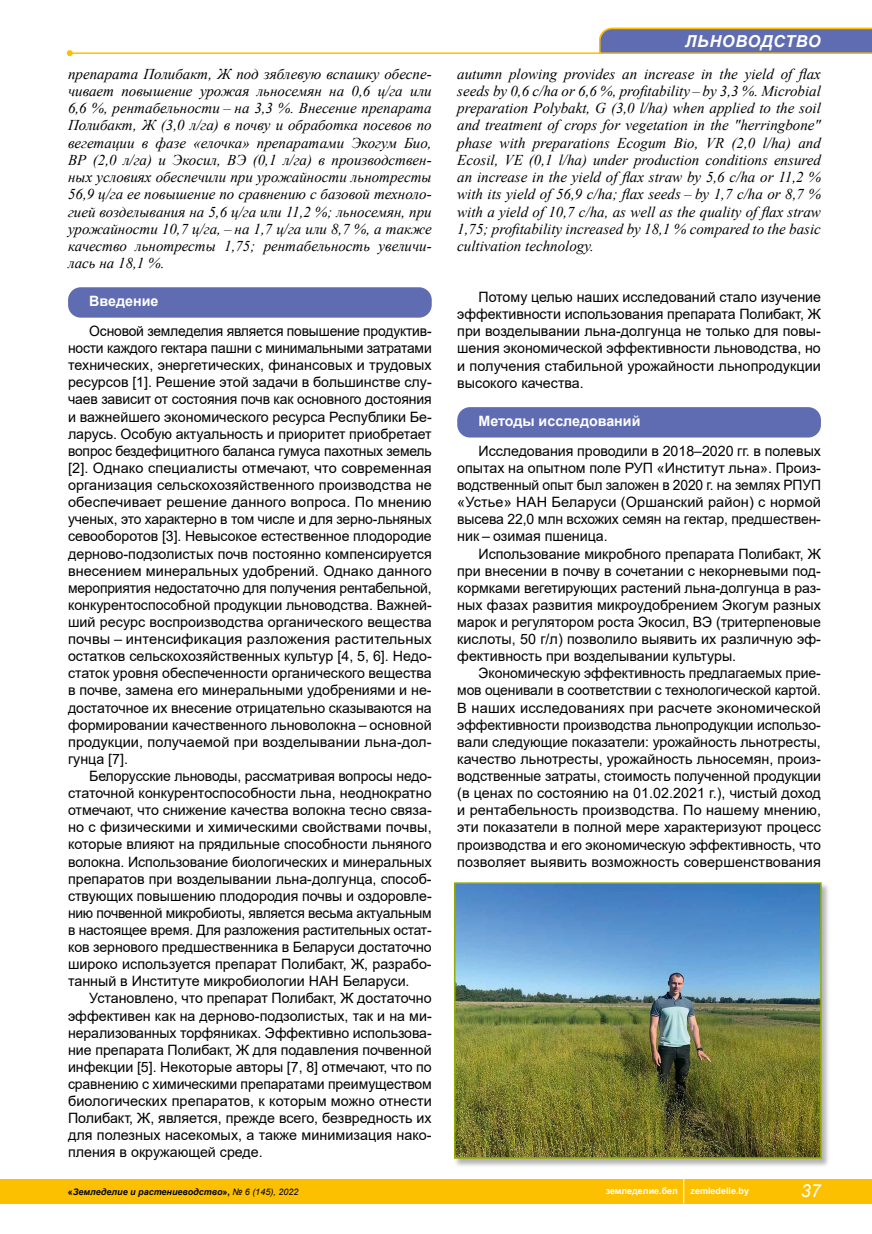
<style>
.page{position:relative;width:872px;height:1234px;background:#fff}
.page>*{position:absolute;margin:0;border:0;box-sizing:border-box;transform-origin:0 0}
.t1{font:italic 18px "Arial";color:#fff}
.t2{font:italic 700 16.5px "Arial";letter-spacing:.035em;color:#fff}
.t3{font:italic 15px/17.2px "Times New Roman";color:#000;text-align:justify}
.t4{font:14.25px/17.1px "Arial";color:#000;text-align:justify}
.t5{font:700 14.25px "Arial";color:#fff}
.t6{font:italic 700 9px "Arial";color:#000}
.t7{font:700 9px "Arial";color:#fff}
.s1{font-style:normal}
.s2{font-weight:400}
</style>
<div class="page">
<div style="left:0;top:1178px;width:872px;height:25px;background:#fcc000"></div>
<hr style="left:70px;top:52px;width:802px;height:2px;background:#fcc000">
<svg style="left:67px;top:50px;width:6px;height:6px"></svg>
<svg style="left:683px;top:1178px;width:1px;height:25px"></svg>
<svg style="left:598px;top:27px;width:274px;height:27px;background:#777a9d"></svg>
<div style="left:68px;top:287px;width:364px;height:30px;background:#606cb1;border-radius:13px"></div>
<div style="left:457px;top:407px;width:364px;height:30px;background:#606cb1;border-radius:13px"></div>
<div style="left:453px;top:881px;width:377px;height:286px;background:#000;opacity:.3"></div>
<img style="left:457px;top:885px;width:361px;height:270px">
<div style="left:454px;top:882px;width:367px;height:276px;border:2px solid #94ad03"></div>
<p class="t2" style="left:685px;top:30px;width:137px">ЛЬНОВОДСТВО</p>
<p class="t3" style="left:68px;top:64px;width:365px">препарата Полибакт, Ж под зяблевую вспашку обеспе&shy;чивает повышение урожая льносемян на 0,6 ц/га или 6,6 %, рентабельности – на 3,3 %. Внесение препарата Полибакт, Ж (3,0 л/га) в почву и обработка посевов по вегетации в фазе «елочка» препаратами Экогум Био, ВР (2,0 л/га) и Экосил, ВЭ (0,1 л/га) в производствен&shy;ных условиях обеспечили при урожайности льнотресты 56,9 ц/га ее повышение по сравнению с базовой техноло&shy;гией возделывания на 5,6 ц/га или 11,2 %; льносемян, при урожайности 10,7 ц/га, – на 1,7 ц/га или 8,7 %, а также качество льнотресты 1,75; рентабельность увеличи&shy;лась на 18,1 %.</p>
<p class="t3" style="left:457px;top:64px;width:365px">autumn plowing provides an increase in the yield of flax seeds by 0,6 c/ha or 6,6 %, profitability – by 3,3 %. Microbial preparation Polybakt, G (3,0 l/ha) when applied to the soil and treatment of crops for vegetation in the "herringbone" phase with preparations Ecogum Bio, VR (2,0 l/ha) and Ecosil, VE (0,1 l/ha) under production conditions ensured an increase in the yield of flax straw by 5,6 c/ha or 11,2 % with its yield of 56,9 c/ha; flax seeds – by 1,7 c/ha or 8,7 % with a yield of 10,7 c/ha, as well as the quality of flax straw 1,75; profitability increased by 18,1 % compared to the basic cultivation technology.</p>
<p class="t5" style="left:89px;top:291px;width:71px">Введение</p>
<p class="t4" style="left:68px;top:322px;width:365px;text-indent:21px">Основой земледелия является повышение продуктив&shy;ности каждого гектара пашни с минимальными затратами технических, энергетических, финансовых и трудовых ресурсов [1]. Решение этой задачи в большинстве слу&shy;чаев зависит от состояния почв как основного достояния и важнейшего экономического ресурса Республики Бе&shy;ларусь. Особую актуальность и приоритет приобретает вопрос бездефицитного баланса гумуса пахотных земель [2]. Однако специалисты отмечают, что современная организация сельскохозяйственного производства не обеспечивает решение данного вопроса. По мнению ученых, это характерно в том числе и для зерно-льняных севооборотов [3]. Невысокое естественное плодородие дерново-подзолистых почв постоянно компенсируется внесением минеральных удобрений. Однако данного мероприятия недостаточно для получения рентабельной, конкурентоспособной продукции льноводства. Важней&shy;ший ресурс воспроизводства органического вещества почвы – интенсификация разложения растительных остатков сельскохозяйственных культур [4, 5, 6]. Недо&shy;статок уровня обеспеченности органического вещества в почве, замена его минеральными удобрениями и не&shy;достаточное их внесение отрицательно сказываются на формировании качественного льноволокна – основной продукции, получаемой при возделывании льна-дол&shy;гунца [7].</p>
<p class="t4" style="left:68px;top:767px;width:365px;text-indent:21px">Белорусские льноводы, рассматривая вопросы недо&shy;статочной конкурентоспособности льна, неоднократно отмечают, что снижение качества волокна тесно связа&shy;но с физическими и химическими свойствами почвы, которые влияют на прядильные способности льняного волокна. Использование биологических и минеральных препаратов при возделывании льна-долгунца, способ&shy;ствующих повышению плодородия почвы и оздоровле&shy;нию почвенной микробиоты, является весьма актуальным в настоящее время. Для разложения растительных остат&shy;ков зернового предшественника в Беларуси достаточно широко используется препарат Полибакт, Ж, разрабо&shy;танный в Институте микробиологии НАН Беларуси.</p>
<p class="t4" style="left:68px;top:989px;width:365px;text-indent:21px">Установлено, что препарат Полибакт, Ж достаточно эффективен как на дерново-подзолистых, так и на ми&shy;нерализованных торфяниках. Эффективно использова&shy;ние препарата Полибакт, Ж для подавления почвенной инфекции [5]. Некоторые авторы [7, 8] отмечают, что по сравнению с химическими препаратами преимуществом биологических препаратов, к которым можно отнести Полибакт, Ж, является, прежде всего, безвредность их для полезных насекомых, а также минимизация нако&shy;пления в окружающей среде.</p>
<p class="t4" style="left:457px;top:288px;width:365px;text-indent:21px">Потому целью наших исследований стало изучение эффективности использования препарата Полибакт, Ж при возделывании льна-долгунца не только для повы&shy;шения экономической эффективности льноводства, но и получения стабильной урожайности льнопродукции высокого качества.</p>
<p class="t5" style="left:478px;top:411px;width:163px">Методы исследований</p>
<p class="t4" style="left:457px;top:442px;width:365px;text-indent:21px">Исследования проводили в 2018–2020 гг. в полевых опытах на опытном поле РУП «Институт льна». Произ&shy;водственный опыт был заложен в 2020 г. на землях РПУП «Устье» НАН Беларуси (Оршанский район) с нормой высева 22,0 млн всхожих семян на гектар, предшествен&shy;ник – озимая пшеница.</p>
<p class="t4" style="left:457px;top:545px;width:365px;text-indent:21px">Использование микробного препарата Полибакт, Ж при внесении в почву в сочетании с некорневыми под&shy;кормками вегетирующих растений льна-долгунца в раз&shy;ных фазах развития микроудобрением Экогум разных марок и регулятором роста Экосил, ВЭ (тритерпеновые кислоты, 50 г/л) позволило выявить их различную эф&shy;фективность при возделывании культуры.</p>
<p class="t4" style="left:457px;top:664px;width:365px;text-indent:21px">Экономическую эффективность предлагаемых прие&shy;мов оценивали в соответствии с технологической картой.<br>В наших исследованиях при расчете экономической эффективности производства льнопродукции использо&shy;вали следующие показатели: урожайность льнотресты, качество льнотресты, урожайность льносемян, произ&shy;водственные затраты, стоимость полученной продукции (в ценах по состоянию на 01.02.2021 г.), чистый доход и рентабельность производства. По нашему мнению, эти показатели в полной мере характеризуют процесс производства и его экономическую эффективность, что позволяет выявить возможность совершенствования</p>
<p class="t6" style="left:68px;top:1185px;width:232px"><span class="s1">«</span>Земледелие и растениеводство<span class="s1">»,</span> <span class="s2">№ 6 (145), 2022</span></p>
<p class="t7" style="left:605px;top:1184px;width:74px">земледелие.бел</p>
<p class="t7" style="left:690px;top:1184px;width:60px">zemledelie.by</p>
<p class="t1" style="left:801px;top:1178px;width:22px">37</p>
</div>
